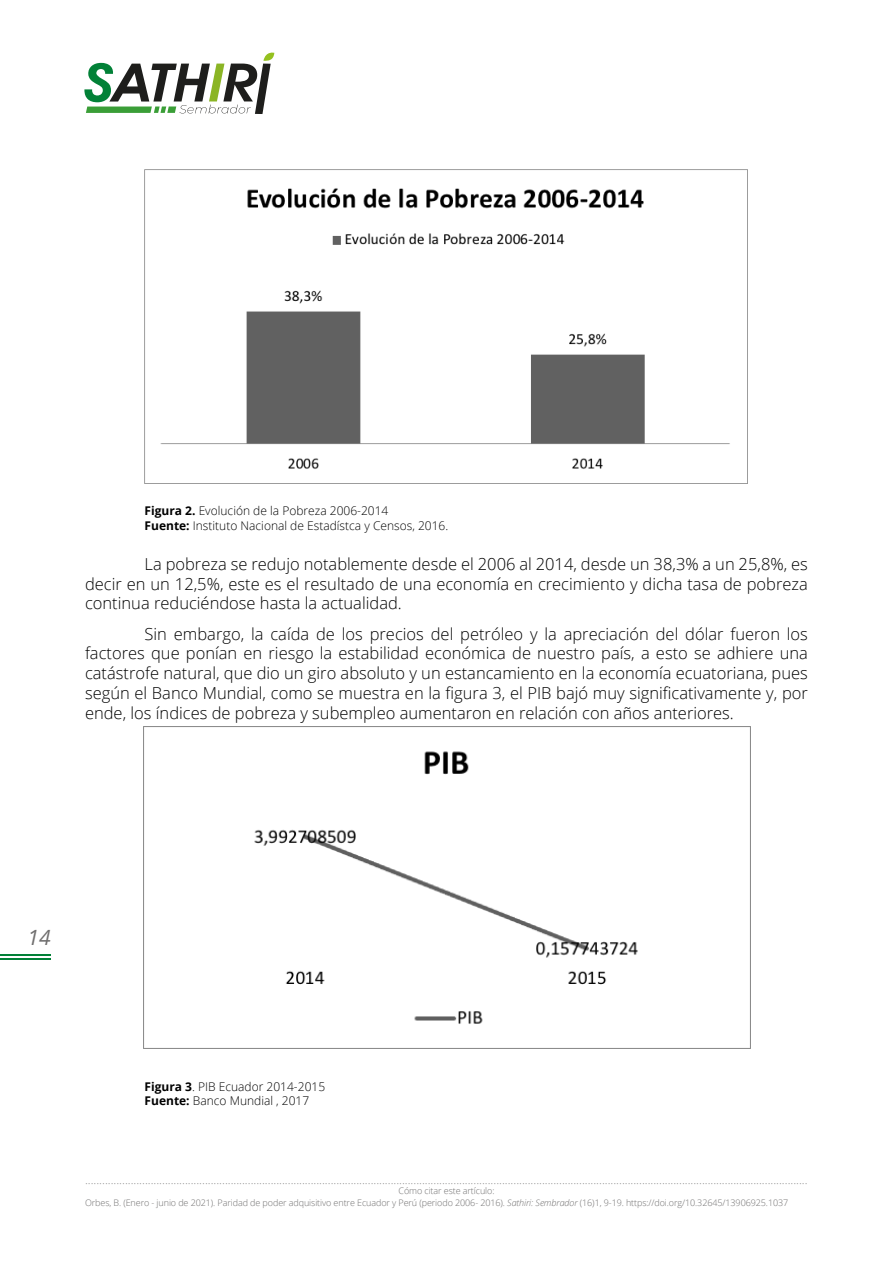
<style>
.page{position:relative;width:893px;height:1263px;background:#fff}
.page>*{position:absolute;margin:0;border:0;box-sizing:border-box;transform-origin:0 0}
.t1{font:italic 21px "Open Sans";color:#706f6f}
.t2{font:300 16.5px/19.8px "Open Sans";color:#000;text-align:justify}
.t3{font:300 12px "Open Sans";color:#929292}
.t4{font:300 12px/15px "Open Sans";color:#000}
.t5{font:300 9px/12px "Open Sans";letter-spacing:-.01em;color:#706f6f}
.s1{font-weight:700}
.s2{font-style:italic}
</style>
<div class="page">
<hr style="left:0;top:954px;width:51px;height:2px;background:#028137">
<hr style="left:0;top:958px;width:51px;height:1px;background:#028137">
<svg style="left:84px;top:52px;width:190px;height:62px"></svg>
<img style="left:144px;top:169px;width:604px;height:315px">
<img style="left:143px;top:726px;width:608px;height:323px">
<p class="t4" style="left:145px;top:503px;width:305px"><span class="s1">Figura 2.</span> Evolución de la Pobreza 2006-2014<br><span class="s1">Fuente:</span> Instituto Nacional de Estadístca y Censos, 2016.</p>
<p class="t2" style="left:85px;top:553px;width:724px;text-indent:60px">La pobreza se redujo notablemente desde el 2006 al 2014, desde un 38,3% a un 25,8%, es decir en un 12,5%, este es el resultado de una economía en crecimiento y dicha tasa de pobreza continua reduciéndose hasta la actualidad.</p>
<p class="t2" style="left:85px;top:623px;width:724px;text-indent:60px">Sin embargo, la caída de los precios del petróleo y la apreciación del dólar fueron los factores que ponían en riesgo la estabilidad económica de nuestro país, a esto se adhiere una catástrofe natural, que dio un giro absoluto y un estancamiento en la economía ecuatoriana, pues según el Banco Mundial, como se muestra en la figura 3, el PIB bajó muy significativamente y, por ende, los índices de pobreza y subempleo aumentaron en relación con años anteriores.</p>
<p class="t1" style="left:27px;top:923px;width:25px">14</p>
<p class="t4" style="left:145px;top:1079px;width:182px;line-height:14.4px"><span class="s1">Figura 3</span>. PIB Ecuador 2014-2015<br><span class="s1">Fuente:</span> Banco Mundial , 2017</p>
<p class="t3" style="left:85px;top:1171px;width:724px">.............................................................................................................................................................................................................................................................</p>
<p class="t5" style="left:85px;top:1184px;width:705px;text-indent:313px">Cómo citar este artículo:<br>Orbes, B. (Enero - junio de 2021). Paridad de poder adquisitivo entre Ecuador y Perú (periodo 2006- 2016). <span class="s2">Sathiri: Sembrador</span> (16)1, 9-19. https://doi.org/10.32645/13906925.1037</p>
</div>
